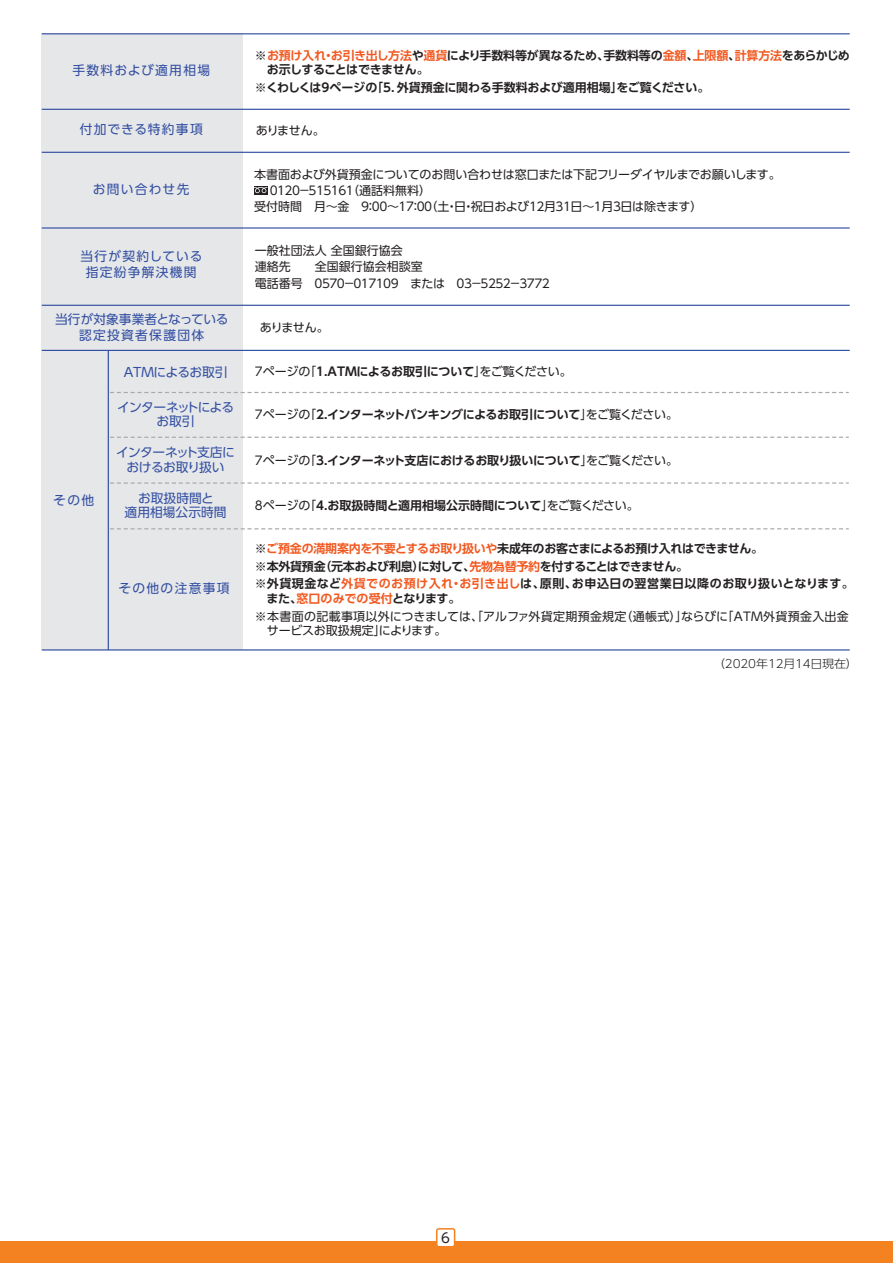
<style>
.page{position:relative;width:893px;height:1263px;background:#fff}
.page>*{position:absolute;margin:0;border:0;box-sizing:border-box;transform-origin:0 0}
.t1{font:13.5px "UD Shin Go Pro";color:#231f20}
.t2{font:12.75px/15.8px "UD Shin Go Pro";color:#324ea1;text-align:center}
.t3{font:12.75px/15.8px "UD Shin Go Pro";letter-spacing:.1em;color:#324ea1;text-align:center}
.t4{font:12.75px/14.2px "UD Shin Go Pro";letter-spacing:-.05em;color:#324ea1;text-align:center}
.t5{font:12.75px "UD Shin Go Pro";letter-spacing:.095em;color:#324ea1}
.t6{font:12.75px/14.2px "UD Shin Go Pro";letter-spacing:-.06em;color:#324ea1;text-align:center}
.t7{font:12.75px "UD Shin Go Pro";letter-spacing:-.02em;color:#324ea1}
.t8{font:700 12px/17.7px "UD Shin Go Pro De";letter-spacing:-.02em;color:#231f20}
.t9{font:12px/16.2px "UD Shin Go Pro";letter-spacing:-.015em;color:#231f20}
.t10{font:12px/14.7px "UD Shin Go Pro";letter-spacing:.025em;color:#231f20}
.t11{font:700 12px "UD Shin Go Pro De";color:#231f20}
.t12{font:300 11.4px "UD Shin Go Pro";letter-spacing:-.01em;color:#231f20;scale:1.05 1}
.s1{color:#f15921}
.s2{font-family:"UD Shin Go Pro De";font-weight:700}
.s3{font-family:"UD Shin Go Pro";font-weight:400}
</style>
<div class="page">
<div style="left:0;top:1241px;width:893px;height:22px;background:#f58220"></div>
<div style="left:436px;top:1228px;width:19px;height:19px;border:3px solid #f58220"></div>
<div style="left:437px;top:1229px;width:17px;height:17px;background:#fff"></div>
<div style="left:42px;top:34px;width:201px;height:616px;background:#e6e7e9"></div>
<div style="left:254px;top:186px;width:13px;height:8px;background:#231f20"></div>
<svg style="left:254px;top:187px;width:13px;height:6px"></svg>
<hr style="left:42px;top:33px;width:808px;height:1px;background:#324ea1">
<hr style="left:42px;top:109px;width:808px;height:1px;background:#324ea1">
<hr style="left:42px;top:152px;width:808px;height:1px;background:#324ea1">
<hr style="left:42px;top:227px;width:808px;height:2px;background:#324ea1">
<hr style="left:42px;top:305px;width:808px;height:1px;background:#324ea1">
<hr style="left:42px;top:350px;width:808px;height:1px;background:#324ea1">
<hr style="left:42px;top:649px;width:808px;height:1px;background:#324ea1">
<hr style="left:108px;top:351px;width:1px;height:299px;background:#324ea1">
<svg style="left:110px;top:392px;width:739px;height:1px"></svg>
<svg style="left:110px;top:482px;width:739px;height:2px"></svg>
<svg style="left:110px;top:528px;width:739px;height:1px"></svg>
<svg style="left:110px;top:437px;width:739px;height:1px"></svg>
<p class="t3" style="left:72px;top:62px;width:139px">手数料および適用相場</p>
<p class="t5" style="left:80px;top:119px;width:125px">付加できる特約事項</p>
<p class="t5" style="left:93px;top:179px;width:98px">お問い合わせ先</p>
<p class="t3" style="left:80px;top:248px;width:124px">当行が契約している指定紛争解決機関</p>
<p class="t2" style="left:55px;top:311px;width:175px">当行が対象事業者となっている認定投資者保護団体</p>
<p class="t7" style="left:124px;top:362px;width:106px">ATMによるお取引</p>
<p class="t8" style="left:267px;top:47px;width:584px;line-height:14.7px;text-indent:-12px">※<span class="s1">お預け入れ・お引き出し方法</span>や<span class="s1">通貨</span>により手数料等が異なるため、手数料等の<span class="s1">金額</span>、<span class="s1">上限額</span>、<span class="s1">計算方法</span>をあらかじめお示しすることはできません。</p>
<p class="t8" style="left:255px;top:78px;width:456px">※くわしくは9ページの「5．外貨預金に関わる手数料および適用相場」をご覧ください。</p>
<p class="t9" style="left:256px;top:122px;width:71px">ありません。</p>
<p class="t9" style="left:254px;top:166px;width:528px">本書面および外貨預金についてのお問い合わせは窓口または下記フリーダイヤルまでお願いします。<span class="s2">　</span> ０１２０－５１５１６１（通話料無料）<br>受付時間　月～金　９：００～１７：００（土・日・祝日および１２月３１日～１月３日は除きます）</p>
<p class="t9" style="left:255px;top:242px;width:298px">一般社団法人 全国銀行協会<br>連絡先　　全国銀行協会相談室<br>電話番号　０５７０－０１７１０９　または　０３－５２５２－３７７２</p>
<p class="t9" style="left:260px;top:319px;width:71px">ありません。</p>
<p class="t9" style="left:255px;top:363px;width:318px">7ページの「<span class="s2">1.ATMによるお取引について</span>」をご覧ください。</p>
<p class="t6" style="left:117px;top:399px;width:119px">インターネットによるお取引</p>
<p class="t8" style="left:255px;top:406px;width:425px"><span class="s3">7ページの「</span>2.インターネットバンキングによるお取引について<span class="s3">」をご覧ください。</span></p>
<p class="t2" style="left:53px;top:492px;width:42px">その他</p>
<p class="t4" style="left:116px;top:445px;width:120px">インターネット支店におけるお取り扱い</p>
<p class="t8" style="left:255px;top:451px;width:425px"><span class="s3">7ページの「</span>3.インターネット支店におけるお取り扱いについて<span class="s3">」をご覧ください。</span></p>
<p class="t2" style="left:125px;top:491px;width:103px;line-height:14.2px">お取扱時間と<br>適用相場公示時間</p>
<p class="t11" style="left:255px;top:496px;width:385px"><span class="s3">8ページの「</span>4.お取扱時間と適用相場公示時間について<span class="s3">」をご覧ください。</span></p>
<p class="t3" style="left:118px;top:580px;width:113px">その他の注意事項</p>
<p class="t8" style="left:255px;top:539px;width:600px">※<span class="s1">ご預金の満期案内を不要とするお取り扱いや</span>未成年のお客さまによるお預け入れはできません。<br>※本外貨預金（元本および利息）に対して、<span class="s1">先物為替予約</span>を付することはできません。<br>※外貨現金など<span class="s1">外貨でのお預け入れ・お引き出し</span>は、原則、お申込日の翌営業日以降のお取り扱いとなります。</p>
<p class="t8" style="left:267px;top:589px;width:195px">また、<span class="s1">窓口のみでの受付</span>となります。</p>
<p class="t10" style="left:267px;top:608px;width:583px;text-indent:-12px">※本書面の記載事項以外につきましては、「アルファ外貨定期預金規定（通帳式）」ならびに「ATM外貨預金入出金サービスお取扱規定」によります。</p>
<p class="t12" style="left:713px;top:654px;width:139px">（2020年12月14日現在）</p>
<p class="t1" style="left:441px;top:1227px;width:10px">6</p>
</div>
